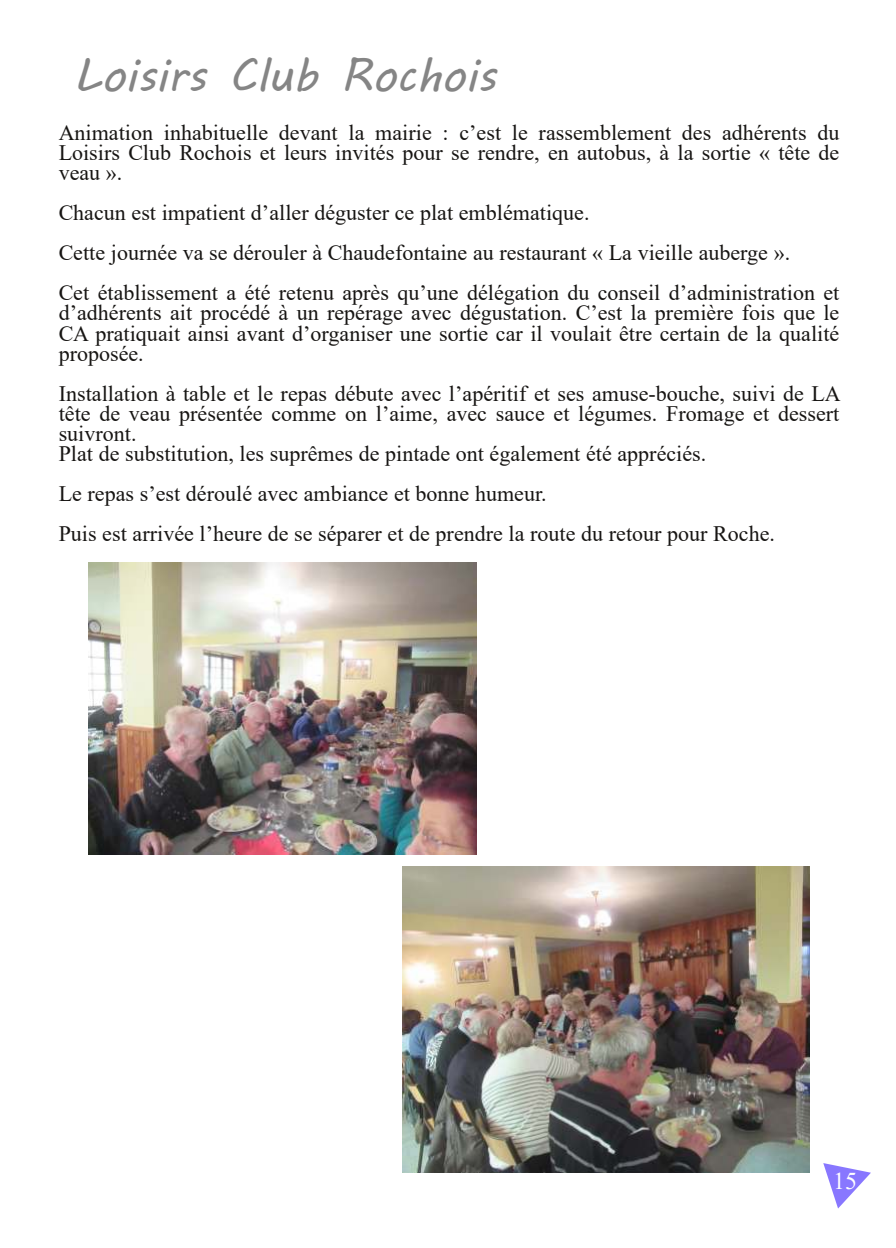
<style>
.page{position:relative;width:896px;height:1248px;background:#fff}
.page>*{position:absolute;margin:0;border:0;box-sizing:border-box;transform-origin:0 0}
.t1{font:46px "MV Boli";color:#858585}
.t2{font:24px "Times New Roman";color:#fff}
.t3{font:22px/20px "Times New Roman";color:#171513}
</style>
<div class="page">
<img style="left:88px;top:563px;width:389px;height:291px">
<img style="left:402px;top:866px;width:407px;height:305px">
<svg style="left:823px;top:1163px;width:48px;height:45px"></svg>
<h1 class="t1" style="left:73px;top:44px;width:425px">Loisirs Club Rochois</h1>
<p class="t3" style="left:59px;top:122px;width:782px;text-align:justify">Animation inhabituelle devant la mairie : c’est le rassemblement des adhérents du Loisirs Club Rochois et leurs invités pour se rendre, en autobus, à la sortie « tête de veau ».</p>
<p class="t3" style="left:59px;top:192px;width:782px;line-height:40px">Chacun est impatient d’aller déguster ce plat emblématique.<br>Cette journée va se dérouler à Chaudefontaine au restaurant « La vieille auberge ».<br>Cet établissement a été retenu après qu’une délégation du conseil d’administration et</p>
<p class="t3" style="left:59px;top:302px;width:782px;text-align:justify">d’adhérents ait procédé à un repérage avec dégustation. C’est la première fois que le CA pratiquait ainsi avant d’organiser une sortie car il voulait être certain de la qualité proposée.</p>
<p class="t3" style="left:59px;top:382px;width:783px">Installation à table et le repas débute avec l’apéritif et ses amuse-bouche, suivi de LA tête de veau présentée comme on l’aime, avec sauce et légumes. Fromage et dessert suivront.<br>Plat de substitution, les suprêmes de pintade ont également été appréciés.</p>
<p class="t3" style="left:59px;top:472px;width:718px;line-height:40px">Le repas s’est déroulé avec ambiance et bonne humeur.<br>Puis est arrivée l’heure de se séparer et de prendre la route du retour pour Roche.</p>
<p class="t2" style="left:833px;top:1163px;width:25px">15</p>
</div>
